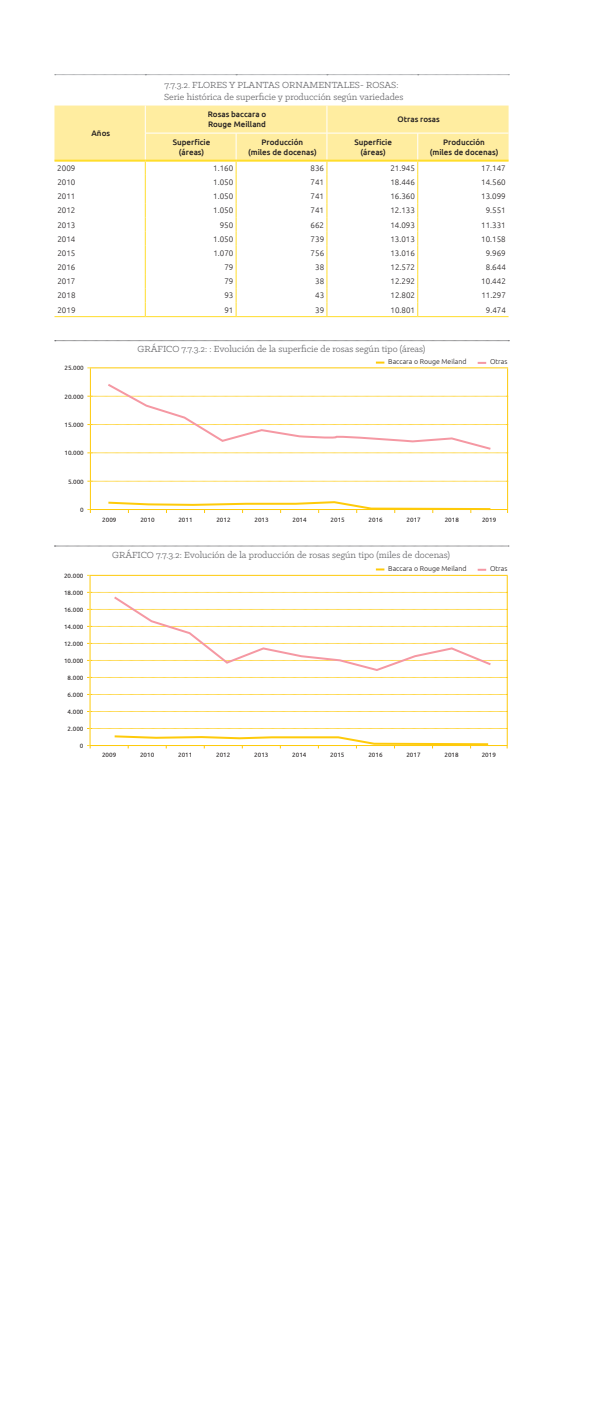
<style>
.page{position:relative;width:596px;height:1418px;background:#fff}
.page>*{position:absolute;margin:0;border:0;box-sizing:border-box;transform-origin:0 0}
.t1{font:10px/12px "Klinic Slab";color:#636366}
.t2{font:300 8px "Ubuntu";color:#231f20}
.t3{font:500 8px/10px "Ubuntu";color:#231f20;text-align:center}
.t4{font:300 7px "Ubuntu";color:#231f20}
.t5{font:6.3px "Ubuntu";color:#231f20}
</style>
<div class="page">
<svg style="left:55px;top:74px;width:454px;height:1px"></svg>
<svg style="left:54px;top:105px;width:454px;height:211px"></svg>
<hr style="left:54px;top:316px;width:91px;height:1px;background:#ffdd2b">
<hr style="left:145px;top:316px;width:91px;height:1px;background:#ffdd2b">
<hr style="left:236px;top:316px;width:91px;height:1px;background:#ffdd2b">
<hr style="left:327px;top:316px;width:90px;height:1px;background:#ffdd2b">
<hr style="left:417px;top:316px;width:91px;height:1px;background:#ffdd2b">
<svg style="left:55px;top:340px;width:454px;height:1px"></svg>
<svg style="left:54px;top:546px;width:454px;height:1px"></svg>
<svg style="left:87px;top:361px;width:420px;height:152px"></svg>
<svg style="left:87px;top:568px;width:420px;height:180px"></svg>
<p class="t3" style="left:91px;top:128px;width:20px">Años</p>
<p class="t1" style="left:164px;top:78px;width:240px">7.7.3.2. FLORES Y PLANTAS ORNAMENTALES- ROSAS:<br>Serie histórica de superficie y producción según variedades</p>
<p class="t3" style="left:208px;top:109px;width:60px;text-align:left">Rosas baccara o<br>Rouge Meilland</p>
<p class="t3" style="left:397px;top:114px;width:44px">Otras rosas</p>
<p class="t3" style="left:173px;top:137px;width:39px">Superficie (áreas)</p>
<p class="t3" style="left:248px;top:137px;width:70px">Producción<br>(miles de docenas)</p>
<p class="t3" style="left:354px;top:137px;width:39px">Superficie (áreas)</p>
<p class="t3" style="left:429px;top:137px;width:70px">Producción<br>(miles de docenas)</p>
<p class="t2" style="left:57px;top:163px;width:20px">2009</p>
<p class="t2" style="left:213px;top:163px;width:22px">1.160</p>
<p class="t2" style="left:310px;top:163px;width:15px">836</p>
<p class="t2" style="left:390px;top:163px;width:26px">21.945</p>
<p class="t2" style="left:481px;top:163px;width:26px">17.147</p>
<p class="t2" style="left:57px;top:177px;width:20px">2010</p>
<p class="t2" style="left:213px;top:177px;width:22px">1.050</p>
<p class="t2" style="left:310px;top:177px;width:15px">741</p>
<p class="t2" style="left:390px;top:177px;width:26px">18.446</p>
<p class="t2" style="left:481px;top:177px;width:26px">14.560</p>
<p class="t2" style="left:57px;top:191px;width:20px">2011</p>
<p class="t2" style="left:213px;top:191px;width:22px">1.050</p>
<p class="t2" style="left:310px;top:191px;width:15px">741</p>
<p class="t2" style="left:390px;top:191px;width:26px">16.360</p>
<p class="t2" style="left:481px;top:191px;width:26px">13.099</p>
<p class="t2" style="left:57px;top:206px;width:20px">2012</p>
<p class="t2" style="left:213px;top:206px;width:22px">1.050</p>
<p class="t2" style="left:310px;top:206px;width:15px">741</p>
<p class="t2" style="left:390px;top:206px;width:26px">12.133</p>
<p class="t2" style="left:485px;top:206px;width:22px">9.551</p>
<p class="t2" style="left:57px;top:220px;width:20px">2013</p>
<p class="t2" style="left:220px;top:220px;width:15px">950</p>
<p class="t2" style="left:310px;top:220px;width:15px">662</p>
<p class="t2" style="left:390px;top:220px;width:26px">14.093</p>
<p class="t2" style="left:481px;top:220px;width:26px">11.331</p>
<p class="t2" style="left:57px;top:234px;width:20px">2014</p>
<p class="t2" style="left:213px;top:234px;width:22px">1.050</p>
<p class="t2" style="left:310px;top:234px;width:15px">739</p>
<p class="t2" style="left:390px;top:234px;width:26px">13.013</p>
<p class="t2" style="left:481px;top:234px;width:26px">10.158</p>
<p class="t2" style="left:57px;top:248px;width:20px">2015</p>
<p class="t2" style="left:213px;top:248px;width:22px">1.070</p>
<p class="t2" style="left:310px;top:248px;width:15px">756</p>
<p class="t2" style="left:390px;top:248px;width:26px">13.016</p>
<p class="t2" style="left:485px;top:248px;width:22px">9.969</p>
<p class="t2" style="left:57px;top:262px;width:20px">2016</p>
<p class="t2" style="left:224px;top:262px;width:11px">79</p>
<p class="t2" style="left:315px;top:262px;width:11px">38</p>
<p class="t2" style="left:390px;top:262px;width:26px">12.572</p>
<p class="t2" style="left:485px;top:262px;width:22px">8.644</p>
<p class="t2" style="left:57px;top:277px;width:20px">2017</p>
<p class="t2" style="left:224px;top:277px;width:11px">79</p>
<p class="t2" style="left:315px;top:277px;width:11px">38</p>
<p class="t2" style="left:390px;top:277px;width:26px">12.292</p>
<p class="t2" style="left:481px;top:277px;width:26px">10.442</p>
<p class="t2" style="left:57px;top:291px;width:20px">2018</p>
<p class="t2" style="left:224px;top:291px;width:11px">93</p>
<p class="t2" style="left:315px;top:291px;width:11px">43</p>
<p class="t2" style="left:390px;top:291px;width:26px">12.802</p>
<p class="t2" style="left:481px;top:291px;width:26px">11.297</p>
<p class="t2" style="left:57px;top:305px;width:20px">2019</p>
<p class="t2" style="left:224px;top:305px;width:11px">91</p>
<p class="t2" style="left:315px;top:305px;width:11px">39</p>
<p class="t2" style="left:390px;top:305px;width:26px">10.801</p>
<p class="t2" style="left:485px;top:305px;width:22px">9.474</p>
<p class="t1" style="left:137px;top:343px;width:289px">GRÁFICO 7.7.3.2: : Evolución de la superficie de rosas según tipo (áreas)</p>
<p class="t5" style="left:64px;top:364px;width:21px">25.000</p>
<p class="t5" style="left:64px;top:392px;width:21px">20.000</p>
<p class="t5" style="left:64px;top:421px;width:21px">15.000</p>
<p class="t5" style="left:64px;top:449px;width:21px">10.000</p>
<p class="t5" style="left:68px;top:477px;width:17px">5.000</p>
<p class="t5" style="left:80px;top:506px;width:5px">0</p>
<p class="t5" style="left:64px;top:571px;width:21px">20.000</p>
<p class="t5" style="left:64px;top:588px;width:21px">18.000</p>
<p class="t5" style="left:64px;top:605px;width:21px">16.000</p>
<p class="t5" style="left:64px;top:622px;width:21px">14.000</p>
<p class="t5" style="left:64px;top:639px;width:21px">12.000</p>
<p class="t5" style="left:64px;top:656px;width:21px">10.000</p>
<p class="t5" style="left:68px;top:673px;width:17px">8.000</p>
<p class="t5" style="left:68px;top:690px;width:17px">6.000</p>
<p class="t5" style="left:68px;top:707px;width:17px">4.000</p>
<p class="t5" style="left:68px;top:724px;width:17px">2.000</p>
<p class="t5" style="left:80px;top:741px;width:5px">0</p>
<p class="t4" style="left:388px;top:357px;width:80px">Baccara o Rouge Meiland</p>
<p class="t4" style="left:489px;top:357px;width:19px">Otras</p>
<p class="t5" style="left:102px;top:515px;width:16px">2009</p>
<p class="t5" style="left:140px;top:515px;width:16px">2010</p>
<p class="t5" style="left:178px;top:515px;width:16px">2011</p>
<p class="t5" style="left:216px;top:515px;width:16px">2012</p>
<p class="t5" style="left:254px;top:515px;width:16px">2013</p>
<p class="t5" style="left:292px;top:515px;width:16px">2014</p>
<p class="t5" style="left:330px;top:515px;width:16px">2015</p>
<p class="t5" style="left:368px;top:515px;width:16px">2016</p>
<p class="t5" style="left:406px;top:515px;width:16px">2017</p>
<p class="t5" style="left:444px;top:515px;width:16px">2018</p>
<p class="t5" style="left:481px;top:515px;width:16px">2019</p>
<p class="t1" style="left:112px;top:548px;width:339px">GRÁFICO 7.7.3.2: Evolución de la producción de rosas según tipo (miles de docenas)</p>
<p class="t4" style="left:388px;top:564px;width:80px">Baccara o Rouge Meiland</p>
<p class="t4" style="left:489px;top:564px;width:19px">Otras</p>
<p class="t5" style="left:102px;top:751px;width:16px">2009</p>
<p class="t5" style="left:140px;top:751px;width:16px">2010</p>
<p class="t5" style="left:178px;top:751px;width:16px">2011</p>
<p class="t5" style="left:216px;top:751px;width:16px">2012</p>
<p class="t5" style="left:254px;top:751px;width:16px">2013</p>
<p class="t5" style="left:292px;top:751px;width:16px">2014</p>
<p class="t5" style="left:330px;top:751px;width:16px">2015</p>
<p class="t5" style="left:368px;top:751px;width:16px">2016</p>
<p class="t5" style="left:406px;top:751px;width:16px">2017</p>
<p class="t5" style="left:444px;top:751px;width:16px">2018</p>
<p class="t5" style="left:481px;top:751px;width:16px">2019</p>
</div>
